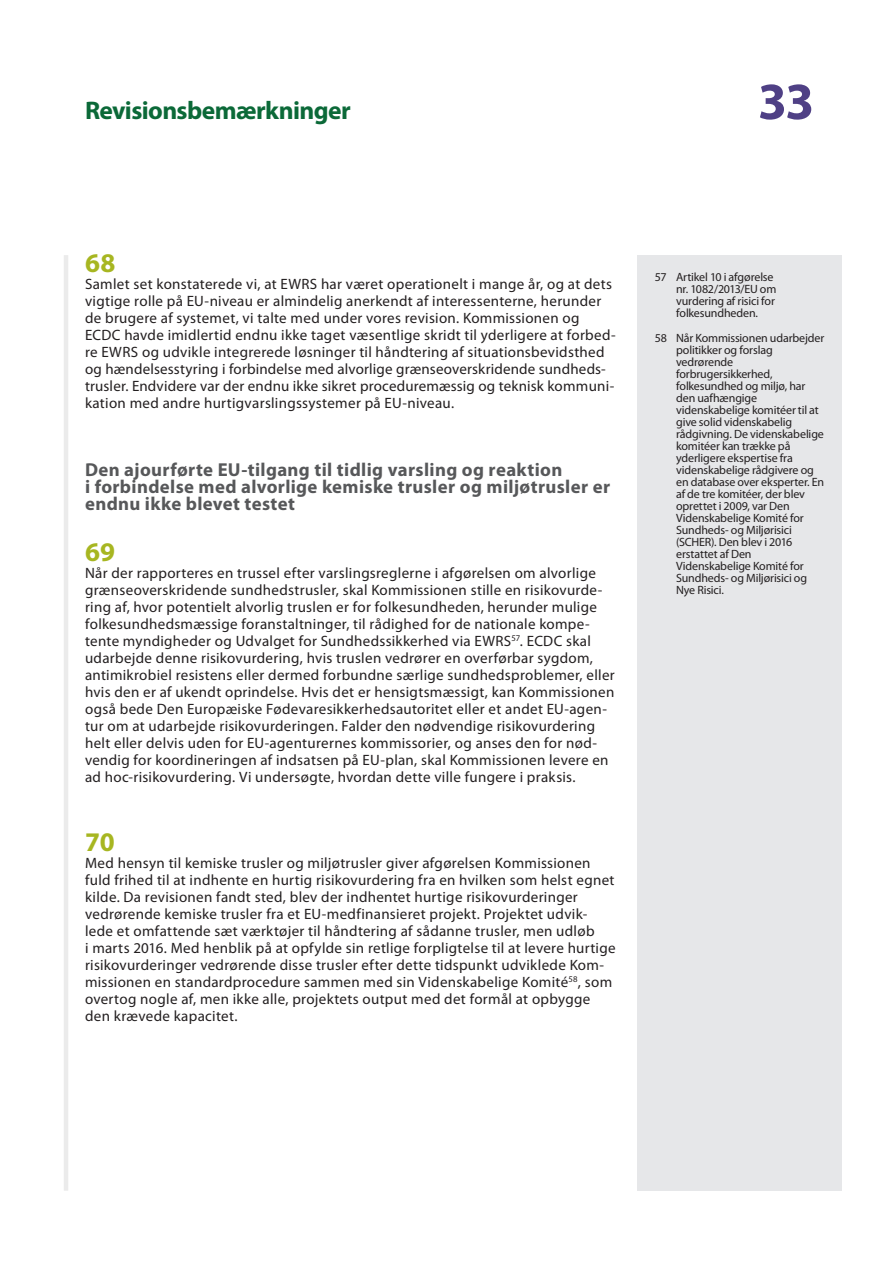
<style>
.page{position:relative;width:893px;height:1263px;background:#fff}
.page>*{position:absolute;margin:0;border:0;box-sizing:border-box;transform-origin:0 0}
.t1{font:700 52.5px "Myriad Pro";color:#4f4085}
.E_05_-_CHAP__1__TEXT{font:700 27px "Myriad Pro";color:#a7b621}
.t2{font:700 25.5px "Myriad Pro";letter-spacing:-.025em;color:#0b6938}
.E_03_-_CHAP__TITRE_A{font:700 18.75px/17px "Myriad Pro";letter-spacing:.02em;color:#57585a}
.E_05_-_CHAP__1__TEXT-2{font:15px/17px "Myriad Pro";letter-spacing:.02em;color:#231f20}
.E_08_-_CHAP__FOOTNOT{font:12px/12px "Myriad Pro";letter-spacing:-.01em;color:#231f20}
</style>
<div class="page">
<hr style="left:64px;top:255px;width:4px;height:936px;background:#ebebeb">
<div style="left:638px;top:255px;width:204px;height:936px;background:#e6e7e9"></div>
<h3 class="t2" style="left:85px;top:96px;width:267px">Revisionsbemærkninger</h3>
<h1 class="t1" style="left:758px;top:72px;width:58px">33</h1>
<p class="E_05_-_CHAP__1__TEXT" style="left:85px;top:248px;width:32px">68</p>
<p class="E_05_-_CHAP__1__TEXT-2" style="left:85px;top:276px;width:532px">Samlet set konstaterede vi, at EWRS har været operationelt i mange år, og at dets vigtige rolle på EU-niveau er almindelig anerkendt af interessenterne, herunder de brugere af systemet, vi talte med under vores revision. Kommissionen og ECDC havde imidlertid endnu ikke taget væsentlige skridt til yderligere at forbed&shy;re EWRS og udvikle integrerede løsninger til håndtering af situationsbevidsthed og hændelsesstyring i forbindelse med alvorlige grænseoverskridende sundheds&shy;trusler. Endvidere var der endnu ikke sikret proceduremæssig og teknisk kommuni&shy;kation med andre hurtigvarslingssystemer på EU-niveau.</p>
<p class="E_03_-_CHAP__TITRE_A" style="left:85px;top:462px;width:527px">Den ajourførte EU-tilgang til tidlig varsling og reaktion<br>i forbindelse med alvorlige kemiske trusler og miljøtrusler er endnu ikke blevet testet</p>
<p class="E_05_-_CHAP__1__TEXT" style="left:85px;top:537px;width:32px">69</p>
<p class="E_05_-_CHAP__1__TEXT-2" style="left:85px;top:565px;width:531px">Når der rapporteres en trussel efter varslingsreglerne i afgørelsen om alvorlige grænseoverskridende sundhedstrusler, skal Kommissionen stille en risikovurde&shy;ring af, hvor potentielt alvorlig truslen er for folkesundheden, herunder mulige folkesundhedsmæssige foranstaltninger, til rådighed for de nationale kompe&shy;tente myndigheder og Udvalget for Sundhedssikkerhed via EWRS<sup>57</sup>. ECDC skal udarbejde denne risikovurdering, hvis truslen vedrører en overførbar sygdom, antimikrobiel resistens eller dermed forbundne særlige sundhedsproblemer, eller hvis den er af ukendt oprindelse. Hvis det er hensigtsmæssigt, kan Kommissionen også bede Den Europæiske Fødevaresikkerhedsautoritet eller et andet EU-agen&shy;tur om at udarbejde risikovurderingen. Falder den nødvendige risikovurdering helt eller delvis uden for EU-agenturernes kommissorier, og anses den for nød&shy;vendig for koordineringen af indsatsen på EU-plan, skal Kommissionen levere en ad hoc-risikovurdering. Vi undersøgte, hvordan dette ville fungere i praksis.</p>
<p class="E_05_-_CHAP__1__TEXT" style="left:85px;top:826px;width:31px">70</p>
<p class="E_05_-_CHAP__1__TEXT-2" style="left:85px;top:854px;width:532px">Med hensyn til kemiske trusler og miljøtrusler giver afgørelsen Kommissionen fuld frihed til at indhente en hurtig risikovurdering fra en hvilken som helst egnet kilde. Da revisionen fandt sted, blev der indhentet hurtige risikovurderinger vedrørende kemiske trusler fra et EU-medfinansieret projekt. Projektet udvik&shy;lede et omfattende sæt værktøjer til håndtering af sådanne trusler, men udløb<br>i marts 2016. Med henblik på at opfylde sin retlige forpligtelse til at levere hurtige risikovurderinger vedrørende disse trusler efter dette tidspunkt udviklede Kom&shy;missionen en standardprocedure sammen med sin Videnskabelige Komité<sup>58</sup>, som overtog nogle af, men ikke alle, projektets output med det formål at opbygge den krævede kapacitet.</p>
<p class="E_08_-_CHAP__FOOTNOT" style="left:676px;top:271px;width:102px;text-indent:-21px">57 Artikel 10 i afgørelse nr. 1082/2013/EU om vurdering af risici for folkesundheden.</p>
<p class="E_08_-_CHAP__FOOTNOT" style="left:676px;top:332px;width:150px;text-indent:-21px">58 Når Kommissionen udarbejder politikker og forslag vedrørende forbrugersikkerhed, folkesundhed og miljø, har den uafhængige videnskabelige komitéer til at give solid videnskabelig rådgivning. De videnskabelige komitéer kan trække på yderligere ekspertise fra videnskabelige rådgivere og en database over eksperter. En af de tre komitéer, der blev oprettet i 2009, var Den<br>Videnskabelige Komité for<br>Sundheds- og Miljørisici (SCHER). Den blev i 2016 erstattet af Den<br>Videnskabelige Komité for<br>Sundheds- og Miljørisici og<br>Nye Risici.</p>
</div>
